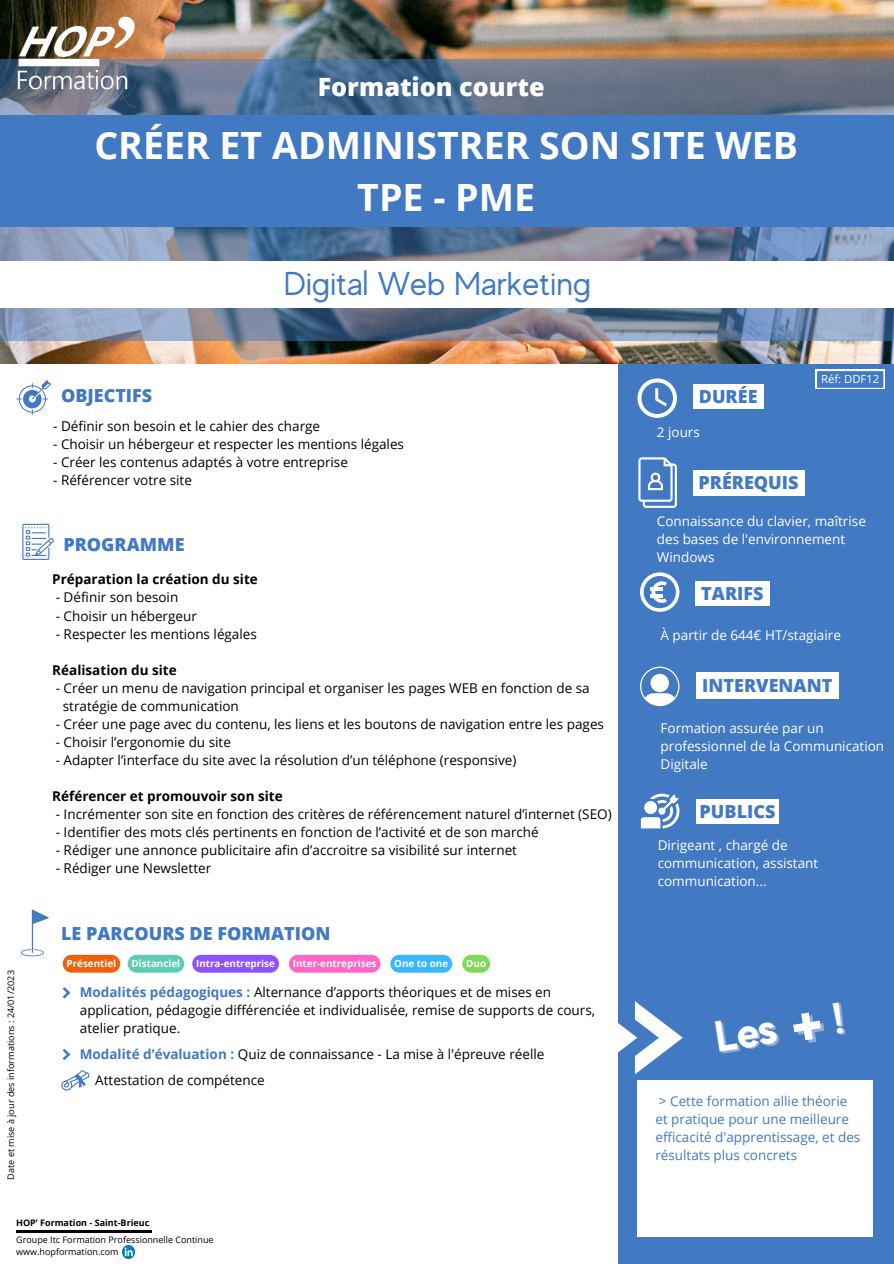
<style>
.page{position:relative;width:894px;height:1264px;background:#fff}
.page>*{position:absolute;margin:0;border:0;box-sizing:border-box;transform-origin:0 0}
.t1{font:700 37.5px/51.8px "Open Sans";color:#fff;text-align:center}
.t2{font:33px "MADE Evolve Sans";color:#4279c3}
.t3{font:800 25.2px "Open Sans";color:#fff}
.t4{font:800 18px "Open Sans";color:#4279c3}
.t5{font:13.5px/18px "Open Sans";color:#000}
.t6{font:13.5px/18px "Open Sans";color:#fff}
.t7{font:13.5px/18px "Open Sans";color:#4279c3}
.t8{font:700 13.5px "Open Sans";color:#000}
.t9{font:11.25px "Open Sans";color:#fff}
.t10{font:700 9.9px "Open Sans";color:#fff}
.t11{font:9.15px "Open Sans";color:#000}
.t12{font:9px "Open Sans";color:#000}
.t13{font:700 9px "Open Sans";color:#000}
.s1{font-weight:700;color:#4279c3}
</style>
<div class="page">
<div style="left:618px;top:219px;width:275px;height:1044px;background:#4279c3"></div>
<img style="left:0;top:0;width:893px;height:363px">
<svg style="left:0;top:59px;width:893px;height:281px;background:#697c97"></svg>
<div style="left:0;top:115px;width:893px;height:112px;background:#4279c3"></div>
<div style="left:0;top:261px;width:893px;height:47px;background:#fff"></div>
<svg style="left:637px;top:378px;width:39px;height:40px"></svg>
<div style="left:692px;top:384px;width:71px;height:25px;background:#fff"></div>
<svg style="left:640px;top:572px;width:39px;height:39px"></svg>
<svg style="left:649px;top:586px;width:13px;height:4px"></svg>
<div style="left:695px;top:581px;width:74px;height:25px;background:#fff"></div>
<svg style="left:638px;top:457px;width:38px;height:51px"></svg>
<div style="left:692px;top:470px;width:112px;height:25px;background:#fff"></div>
<svg style="left:16px;top:380px;width:35px;height:35px"></svg>
<svg style="left:22px;top:524px;width:32px;height:36px"></svg>
<svg style="left:21px;top:909px;width:28px;height:47px"></svg>
<svg style="left:815px;top:370px;width:69px;height:19px"></svg>
<svg style="left:640px;top:666px;width:39px;height:40px"></svg>
<div style="left:696px;top:799px;width:82px;height:24px;background:#fff"></div>
<svg style="left:618px;top:1001px;width:64px;height:73px"></svg>
<div style="left:637px;top:1080px;width:236px;height:157px;background:#fff"></div>
<svg style="left:640px;top:793px;width:39px;height:35px"></svg>
<svg style="left:122px;top:1245px;width:12px;height:13px"></svg>
<div style="left:696px;top:672px;width:142px;height:26px;background:#fff"></div>
<img style="left:0;top:0;width:155px;height:115px">
<hr style="left:16px;top:1230px;width:135px;height:2px;background:#000">
<svg style="left:61px;top:1070px;width:28px;height:20px"></svg>
<svg style="left:63px;top:987px;width:7px;height:11px"></svg>
<svg style="left:63px;top:1048px;width:7px;height:11px"></svg>
<div style="left:63px;top:954px;width:57px;height:18px;background:#ef5f0d;border-radius:9px"></div>
<div style="left:462px;top:954px;width:28px;height:18px;background:#7ed957;border-radius:9px"></div>
<div style="left:128px;top:954px;width:56px;height:18px;background:#5dccb2;border-radius:9px"></div>
<div style="left:289px;top:954px;width:91px;height:18px;background:#ff66c4;border-radius:9px"></div>
<div style="left:192px;top:954px;width:87px;height:18px;background:#8c52ff;border-radius:9px"></div>
<div style="left:390px;top:954px;width:62px;height:18px;background:#38b6ff;border-radius:9px"></div>
<p class="t3" style="left:317px;top:69px;width:228px">Formation courte</p>
<h6 class="t1" style="left:94px;top:119px;width:705px">CRÉER ET ADMINISTRER SON SITE WEB<br>TPE - PME</h6>
<p class="t2" style="left:283px;top:265px;width:308px">Digital Web Marketing</p>
<h5 class="t4" style="left:61px;top:382px;width:93px">OBJECTIFS</h5>
<h6 class="t5" style="left:53px;top:416px;width:268px">- Définir son besoin et le cahier des charge</h6>
<h6 class="t5" style="left:53px;top:434px;width:352px">- Choisir un hébergeur et respecter les mentions légales</h6>
<h6 class="t5" style="left:53px;top:452px;width:296px">- Créer les contenus adaptés à votre entreprise</h6>
<p class="t5" style="left:53px;top:470px;width:140px">- Référencer votre site</p>
<h5 class="t4" style="left:63px;top:531px;width:123px">PROGRAMME</h5>
<p class="t8" style="left:52px;top:570px;width:207px">Préparation la création du site</p>
<p class="t5" style="left:56px;top:588px;width:124px">- Définir son besoin</p>
<p class="t5" style="left:56px;top:606px;width:142px">- Choisir un hébergeur</p>
<h4 class="t5" style="left:56px;top:624px;width:202px">- Respecter les mentions légales</h4>
<h4 class="t8" style="left:52px;top:660px;width:126px">Réalisation du site</h4>
<h4 class="t5" style="left:56px;top:678px;width:535px">- Créer un menu de navigation principal et organiser les pages WEB en fonction de sa</h4>
<h2 class="t5" style="left:63px;top:696px;width:177px">stratégie de communication</h2>
<h2 class="t5" style="left:56px;top:714px;width:549px">- Créer une page avec du contenu, les liens et les boutons de navigation entre les pages</h2>
<h2 class="t5" style="left:56px;top:732px;width:176px">- Choisir l’ergonomie du site</h2>
<h2 class="t5" style="left:56px;top:750px;width:462px">- Adapter l’interface du site avec la résolution d’un téléphone (responsive)</h2>
<h2 class="t8" style="left:52px;top:786px;width:232px">Référencer et promouvoir son site</h2>
<h3 class="t5" style="left:56px;top:804px;width:557px">- Incrémenter son site en fonction des critères de référencement naturel d’internet (SEO)</h3>
<h3 class="t5" style="left:56px;top:822px;width:484px">- Identifier des mots clés pertinents en fonction de l’activité et de son marché</h3>
<h3 class="t5" style="left:56px;top:840px;width:462px">- Rédiger une annonce publicitaire afin d’accroitre sa visibilité sur internet</h3>
<p class="t5" style="left:56px;top:858px;width:157px">- Rédiger une Newsletter</p>
<p class="t11" style="left:4px;top:1179px;width:211px;rotate:-90deg">Date et mise à jour des informations : 24/01/2023</p>
<h6 class="t4" style="left:61px;top:920px;width:270px">LE PARCOURS DE FORMATION</h6>
<p class="t10" style="left:67px;top:956px;width:51px">Présentiel</p>
<p class="t10" style="left:131px;top:956px;width:50px">Distanciel</p>
<p class="t10" style="left:196px;top:956px;width:80px">Intra-entreprise</p>
<p class="t10" style="left:293px;top:956px;width:85px">Inter-entreprises</p>
<p class="t10" style="left:394px;top:956px;width:55px">One to one</p>
<p class="t10" style="left:466px;top:956px;width:21px">Duo</p>
<h5 class="t5" style="left:80px;top:982px;width:516px"><span class="s1">Modalités pédagogiques :</span> Alternance d’apports théoriques et de mises en application, pédagogie différenciée et individualisée, remise de supports de cours, atelier pratique.</h5>
<h5 class="t5" style="left:80px;top:1044px;width:466px"><span class="s1">Modalité d’évaluation :</span> Quiz de connaissance - La mise à l'épreuve réelle</h5>
<p class="t5" style="left:95px;top:1070px;width:171px">Attestation de compétence</p>
<p class="t13" style="left:16px;top:1216px;width:135px">HOP’ Formation - Saint-Brieuc</p>
<h6 class="t12" style="left:16px;top:1233px;width:199px">Groupe Itc Formation Professionnelle Continue</h6>
<h6 class="t12" style="left:16px;top:1245px;width:104px">www.hopformation.com</h6>
<p class="t4" style="left:698px;top:384px;width:60px">DURÉE</p>
<h5 class="t6" style="left:656px;top:423px;width:44px">2 jours</h5>
<h6 class="t4" style="left:698px;top:470px;width:102px">PRÉREQUIS</h6>
<p class="t9" style="left:821px;top:371px;width:59px">Réf: DDF12</p>
<h6 class="t6" style="left:656px;top:511px;width:210px">Connaissance du clavier, maîtrise des bases de l'environnement<br>Windows</h6>
<h5 class="t4" style="left:701px;top:581px;width:64px">TARIFS</h5>
<p class="t6" style="left:660px;top:625px;width:182px">À partir de 644€ HT/stagiaire</p>
<h5 class="t4" style="left:702px;top:672px;width:131px">INTERVENANT</h5>
<h6 class="t6" style="left:660px;top:718px;width:225px">Formation assurée par un professionnel de la Communication<br>Digitale</h6>
<p class="t4" style="left:699px;top:798px;width:77px">PUBLICS</p>
<h5 class="t6" style="left:657px;top:835px;width:162px">Dirigeant , chargé de communication, assistant communication...</h5>
<h6 class="t7" style="left:655px;top:1091px;width:206px">&gt; Cette formation allie théorie<br>et pratique pour une meilleure efficacité d'apprentissage, et des résultats plus concrets</h6>
</div>
